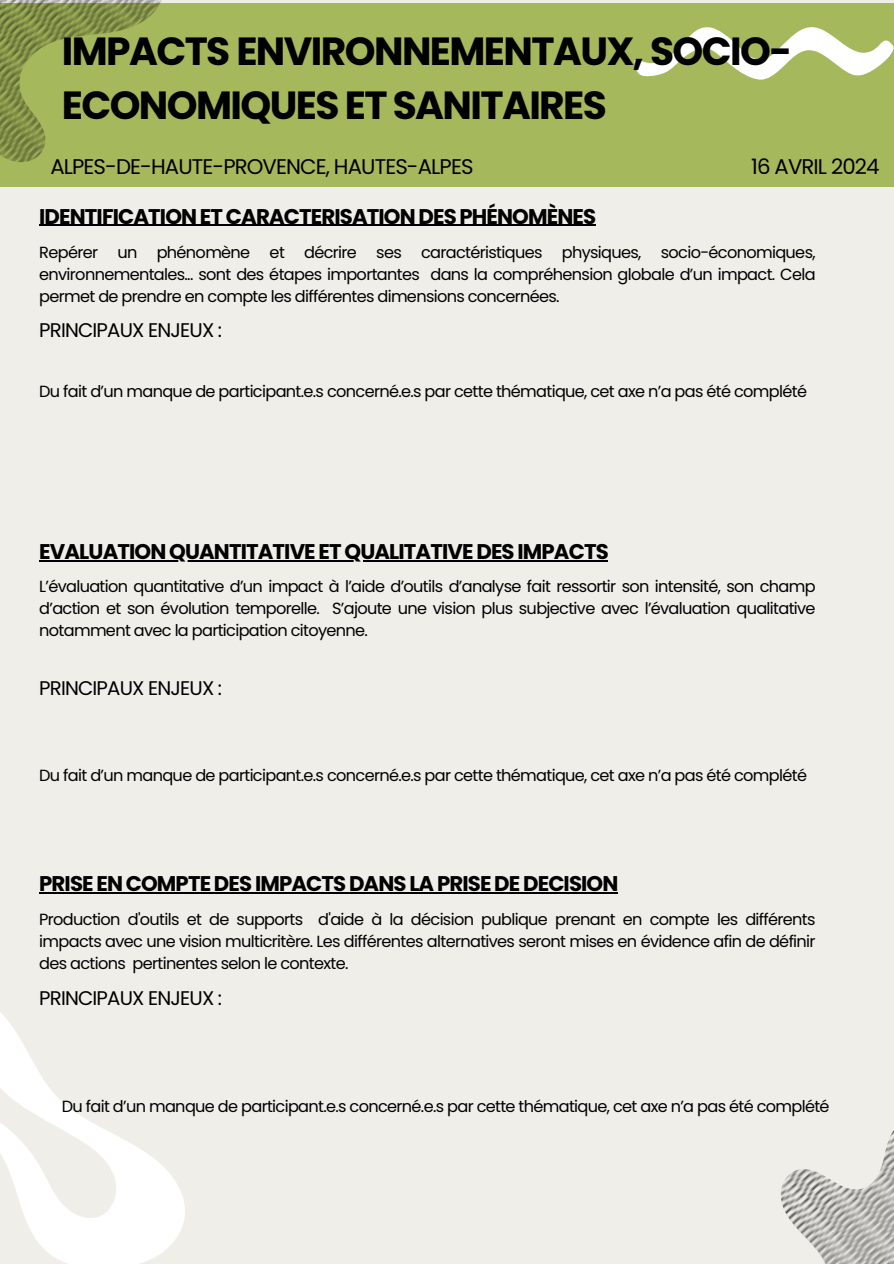
<style>
.page{position:relative;width:894px;height:1264px;background:#fff}
.page>*{position:absolute;margin:0;border:0;box-sizing:border-box;transform-origin:0 0}
.t1{font:700 39.15px/54px "Poppins";letter-spacing:-.04em;color:#000}
.t2{font:700 21.3px "Poppins";letter-spacing:-.04em;color:#000}
.t3{font:21.3px "Poppins";letter-spacing:-.04em;color:#000}
.t4{font:19.8px "Poppins";letter-spacing:-.04em;color:#000}
.t5{font:16.2px/22.2px "Poppins";letter-spacing:-.04em;color:#000;text-align:justify}
</style>
<div class="page">
<div style="left:0;top:0;width:893px;height:1263px;background:#efeee9"></div>
<div style="left:0;top:3px;width:893px;height:184px;background:#a5b85c"></div>
<svg style="left:0;top:0;width:162px;height:163px"></svg>
<svg style="left:634px;top:27px;width:259px;height:53px"></svg>
<svg style="left:0;top:1012px;width:185px;height:251px"></svg>
<svg style="left:780px;top:1131px;width:113px;height:132px"></svg>
<hr style="left:39px;top:225px;width:556px;height:1px;background:#000">
<hr style="left:39px;top:892px;width:578px;height:1px;background:#000">
<hr style="left:39px;top:560px;width:568px;height:1px;background:#000">
<h1 class="t1" style="left:62px;top:25px;width:731px">IMPACTS ENVIRONNEMENTAUX, SOCIO-<br>ECONOMIQUES ET SANITAIRES</h1>
<h2 class="t3" style="left:50px;top:152px;width:424px">ALPES-DE-HAUTE-PROVENCE, HAUTES-ALPES</h2>
<h2 class="t3" style="left:751px;top:152px;width:130px">16 AVRIL 2024</h2>
<h2 class="t2" style="left:39px;top:201px;width:558px">IDENTIFICATION ET CARACTERISATION DES PHÉNOMÈNES</h2>
<p class="t5" style="left:39px;top:241px;width:777px">Repérer un phénomène et décrire ses caractéristiques physiques, socio-économiques, environnementales... sont des étapes importantes dans la compréhension globale d’un impact. Cela permet de prendre en compte les différentes dimensions concernées.</p>
<p class="t4" style="left:39px;top:316px;width:184px">PRINCIPAUX ENJEUX :</p>
<p class="t5" style="left:39px;top:380px;width:769px">Du fait d’un manque de participant.e.s concerné.e.s par cette thématique, cet axe n’a pas été complété</p>
<h2 class="t2" style="left:39px;top:537px;width:571px">EVALUATION QUANTITATIVE ET QUALITATIVE DES IMPACTS</h2>
<p class="t5" style="left:39px;top:575px;width:777px">L’évaluation quantitative d’un impact à l’aide d’outils d’analyse fait ressortir son intensité, son champ d’action et son évolution temporelle. S’ajoute une vision plus subjective avec l’évaluation qualitative notamment avec la participation citoyenne.</p>
<p class="t4" style="left:39px;top:674px;width:184px">PRINCIPAUX ENJEUX :</p>
<p class="t5" style="left:39px;top:764px;width:769px">Du fait d’un manque de participant.e.s concerné.e.s par cette thématique, cet axe n’a pas été complété</p>
<h2 class="t2" style="left:39px;top:869px;width:580px">PRISE EN COMPTE DES IMPACTS DANS LA PRISE DE DECISION</h2>
<p class="t5" style="left:39px;top:908px;width:777px">Production d'outils et de supports d'aide à la décision publique prenant en compte les différents impacts avec une vision multicritère. Les différentes alternatives seront mises en évidence afin de définir des actions pertinentes selon le contexte.</p>
<p class="t4" style="left:39px;top:984px;width:184px">PRINCIPAUX ENJEUX :</p>
<p class="t5" style="left:62px;top:1095px;width:769px">Du fait d’un manque de participant.e.s concerné.e.s par cette thématique, cet axe n’a pas été complété</p>
</div>
